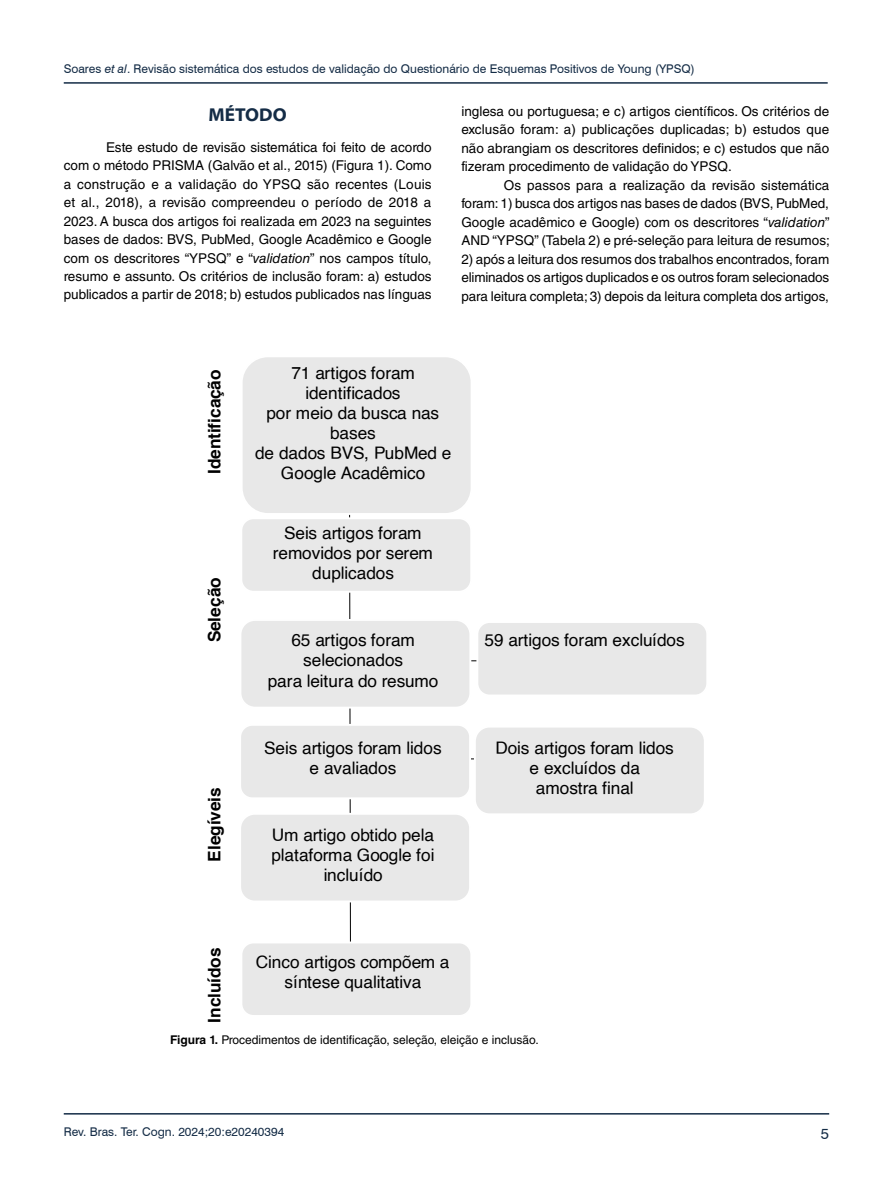
<style>
.page{position:relative;width:893px;height:1191px;background:#fff}
.page>*{position:absolute;margin:0;border:0;box-sizing:border-box;transform-origin:0 0}
.t1{font:700 18.75px "Myriad Web Pro";color:#142c46}
.t2{font:17.25px/20px "Helvetica";letter-spacing:-.005em;color:#000;text-align:center}
.t3{font:700 17.25px "Helvetica";letter-spacing:-.005em;color:#000}
.t4{font:15px "Swiss 721 BT";color:#142c46}
.t5{font:13.5px/18.5px "Helvetica LT Std";color:#000;text-align:justify}
.t6{font:12px "Swiss 721 BT";color:#142c46}
.t7{font:12px "Helvetica LT Std";color:#000}
.s1{font-style:italic}
.s2{font-weight:700}
</style>
<div class="page">
<hr style="left:64px;top:82px;width:764px;height:2px;background:#142c46">
<hr style="left:64px;top:1113px;width:765px;height:1px;background:#142c46">
<hr style="left:445px;top:660px;width:65px;height:1px;background:#000">
<hr style="left:461px;top:758px;width:39px;height:1px;background:#000">
<svg style="left:349px;top:515px;width:2px;height:426px"></svg>
<div style="left:241px;top:355px;width:232px;height:160px;background:#e8e8e8;border:2px solid #fff;border-radius:26px"></div>
<div style="left:476px;top:621px;width:232px;height:75px;background:#e8e8e8;border:2px solid #fff;border-radius:12px"></div>
<div style="left:240px;top:619px;width:231px;height:89px;background:#e8e8e8;border:2px solid #fff;border-radius:15px"></div>
<div style="left:239px;top:724px;width:232px;height:75px;background:#e8e8e8;border:2px solid #fff;border-radius:12px"></div>
<div style="left:240px;top:941px;width:232px;height:76px;background:#e8e8e8;border:2px solid #fff;border-radius:12px"></div>
<div style="left:474px;top:725px;width:232px;height:90px;background:#e8e8e8;border:2px solid #fff;border-radius:15px"></div>
<div style="left:239px;top:813px;width:232px;height:89px;background:#e8e8e8;border:2px solid #fff;border-radius:15px"></div>
<div style="left:240px;top:517px;width:232px;height:75px;background:#e8e8e8;border:2px solid #fff;border-radius:12px"></div>
<p class="t6" style="left:64px;top:60px;width:633px">Soares <span class="s1">et al</span>. Revisão sistemática dos estudos de validação do Questionário de Esquemas Positivos de Young (YPSQ)</p>
<h1 class="t1" style="left:209px;top:104px;width:80px">MÉTODO</h1>
<p class="t5" style="left:64px;top:138px;width:369px;text-indent:43px">Este estudo de revisão sistemática foi feito de acordo com o método PRISMA (Galvão et al., 2015) (Figura 1). Como a construção e a validação do YPSQ são recentes (Louis et al., 2018), a revisão compreendeu o período de 2018 a 2023. A busca dos artigos foi realizada em 2023 na seguintes bases de dados: BVS, PubMed, Google Acadêmico e Google com os descritores “YPSQ” e “<span class="s1">validation</span>” nos campos título, resumo e assunto. Os critérios de inclusão foram: a) estudos publicados a partir de 2018; b) estudos publicados nas línguas</p>
<p class="t5" style="left:461px;top:102px;width:369px">inglesa ou portuguesa; e c) artigos científicos. Os critérios de exclusão foram: a) publicações duplicadas; b) estudos que não abrangiam os descritores definidos; e c) estudos que não fizeram procedimento de validação do YPSQ.</p>
<p class="t5" style="left:461px;top:176px;width:370px;text-indent:43px">Os passos para a realização da revisão sistemática foram: 1) busca dos artigos nas bases de dados (BVS, PubMed, Google acadêmico e Google) com os descritores “<span class="s1">validation</span>” AND “YPSQ” (Tabela 2) e pré-seleção para leitura de resumos;</p>
<p class="t5" style="left:461px;top:250px;width:369px">2) após a leitura dos resumos dos trabalhos encontrados, foram eliminados os artigos duplicados e os outros foram selecionados para leitura completa; 3) depois da leitura completa dos artigos,</p>
<p class="t3" style="left:201px;top:474px;width:106px;rotate:-90deg">Identificação</p>
<p class="t2" style="left:255px;top:363px;width:198px">71 artigos foram identificados<br>por meio da busca nas bases<br>de dados BVS, PubMed e<br>Google Acadêmico</p>
<p class="t3" style="left:201px;top:642px;width:67px;rotate:-90deg">Seleção</p>
<p class="t3" style="left:201px;top:861px;width:76px;rotate:-90deg">Elegíveis</p>
<p class="t2" style="left:273px;top:523px;width:162px">Seis artigos foram removidos por serem duplicados</p>
<p class="t2" style="left:268px;top:630px;width:172px">65 artigos foram selecionados<br>para leitura do resumo</p>
<p class="t2" style="left:485px;top:630px;width:202px">59 artigos foram excluídos</p>
<p class="t2" style="left:264px;top:738px;width:179px">Seis artigos foram lidos e avaliados</p>
<p class="t2" style="left:495px;top:738px;width:180px">Dois artigos foram lidos e excluídos da<br>amostra final</p>
<p class="t2" style="left:271px;top:825px;width:165px">Um artigo obtido pela plataforma Google foi incluído</p>
<p class="t3" style="left:201px;top:1023px;width:77px;rotate:-90deg">Incluídos</p>
<p class="t2" style="left:256px;top:953px;width:195px">Cinco artigos compõem a síntese qualitativa</p>
<p class="t7" style="left:170px;top:1033px;width:370px"><span class="s2">Figura 1.</span> Procedimentos de identificação, seleção, eleição e inclusão.</p>
<p class="t6" style="left:64px;top:1123px;width:222px">Rev. Bras. Ter. Cogn. 2024;20:e20240394</p>
<p class="t4" style="left:821px;top:1123px;width:10px">5</p>
</div>
